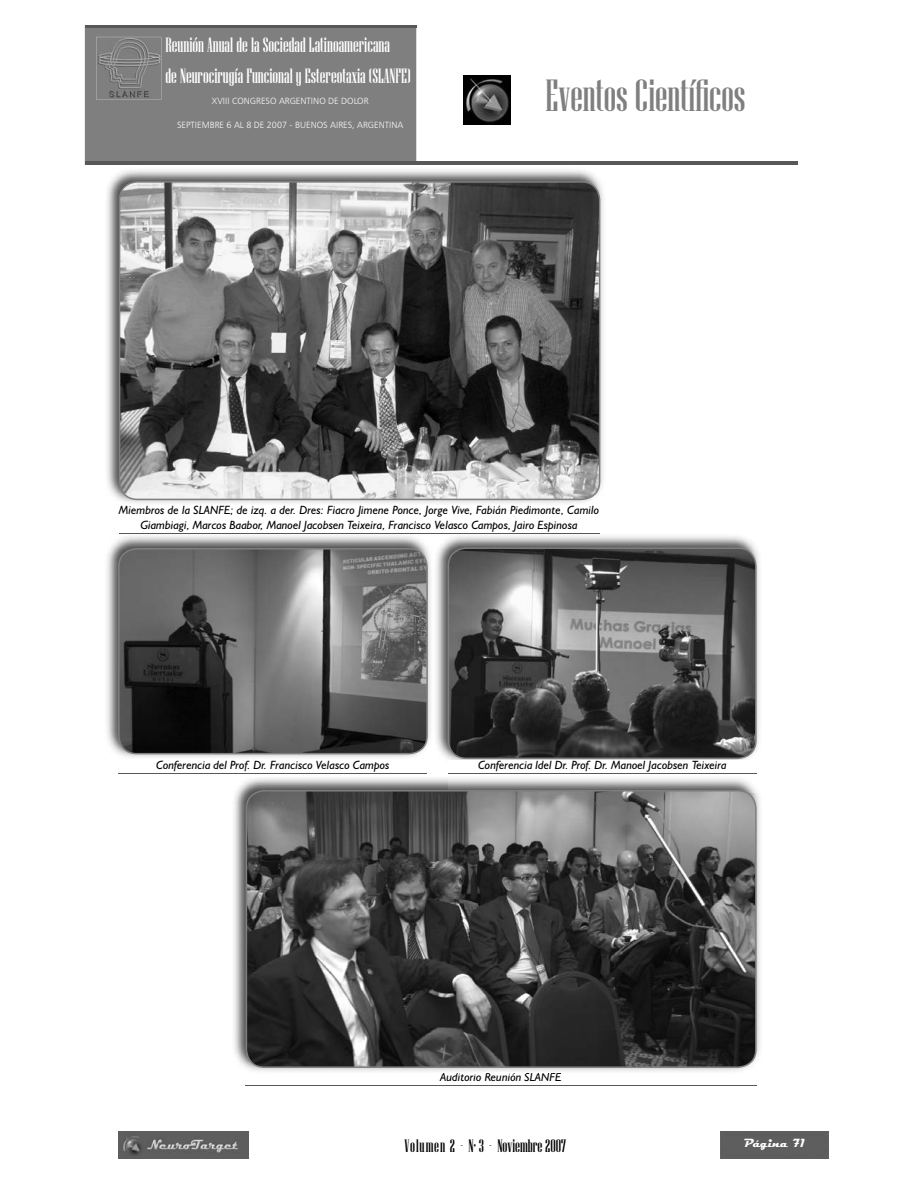
<style>
.page{position:relative;width:918px;height:1188px;background:#fff}
.page>*{position:absolute;margin:0;border:0;box-sizing:border-box;transform-origin:0 0}
.t1{font:45px "Niagara Solid";color:#7f7f7f}
.t2{font:20.7px/30.3px "Niagara Solid";color:#fff}
.t3{font:18px "Niagara Solid";color:#000}
.t4{font:italic 12px/15px "Humanist 521 BT";color:#000;text-align:center}
.t5{font:700 12px "Magneto";color:#fff}
.t6{font:9px "Humanist 777 BT Light B";color:#fff}
</style>
<div class="page">
<div style="left:85px;top:28px;width:331px;height:137px;background:#7f7f7f"></div>
<hr style="left:85px;top:161px;width:713px;height:3px;background:#585858">
<img style="left:464px;top:75px;width:47px;height:49px">
<hr style="left:85px;top:25px;width:331px;height:3px;background:#585858">
<img style="left:119px;top:1131px;width:130px;height:28px">
<div style="left:720px;top:1131px;width:109px;height:28px;background:#5e5e5e"></div>
<hr style="left:245px;top:1086px;width:512px;height:1px;background:#585858">
<hr style="left:119px;top:534px;width:480px;height:1px;background:#585858">
<img style="left:107px;top:536px;width:324px;height:222px">
<svg style="left:118px;top:548px;width:310px;height:206px;background:#606060"></svg>
<img style="left:434px;top:534px;width:326px;height:226px">
<svg style="left:448px;top:547px;width:309px;height:212px;background:#575757"></svg>
<hr style="left:448px;top:774px;width:309px;height:1px;background:#585858">
<img style="left:234px;top:778px;width:527px;height:294px">
<img style="left:529px;top:1073px;width:32px;height:1px">
<img style="left:448px;top:778px;width:309px;height:12px">
<svg style="left:246px;top:790px;width:511px;height:278px;background:#4a4a4a"></svg>
<hr style="left:119px;top:774px;width:308px;height:1px;background:#585858">
<img style="left:107px;top:170px;width:496px;height:333px">
<svg style="left:119px;top:181px;width:481px;height:319px;background:#727272"></svg>
<svg style="left:96px;top:37px;width:65px;height:63px;background:#808080"></svg>
<h2 class="t2" style="left:165px;top:31px;width:247px">Reunión Anual de la Sociedad Latinoamericana<br>de Neurocirugía Funcional y Estereotaxia (SLANFE)</h2>
<p class="t6" style="left:212px;top:97px;width:158px">XVIII CONGRESO ARGENTINO DE DOLOR</p>
<p class="t6" style="left:177px;top:121px;width:228px">SEPTIEMBRE 6 AL 8 DE 2007 - BUENOS AIRES, ARGENTINA</p>
<h1 class="t1" style="left:545px;top:80px;width:202px">Eventos Científicos</h1>
<p class="t4" style="left:119px;top:504px;width:482px">Miembros de la SLANFE; de izq. a der. Dres: Fiacro Jimene Ponce, Jorge Vive, Fabián Piedimonte, Camilo<br>Giambiagi, Marcos Baabor, Manoel Jacobsen Teixeira, Francisco Velasco Campos, Jairo Espinosa</p>
<p class="t4" style="left:156px;top:759px;width:235px">Conferencia del Prof. Dr. Francisco Velasco Campos</p>
<p class="t4" style="left:478px;top:759px;width:250px">Conferencia ldel Dr. Prof. Dr. Manoel Jacobsen Teixeira</p>
<p class="t4" style="left:440px;top:1071px;width:123px">Auditorio Reunión SLANFE</p>
<h3 class="t3" style="left:404px;top:1140px;width:163px">Volumen 2 - N· 3 - Noviembre 2007</h3>
<p class="t5" style="left:743px;top:1136px;width:64px">Página 71</p>
</div>
